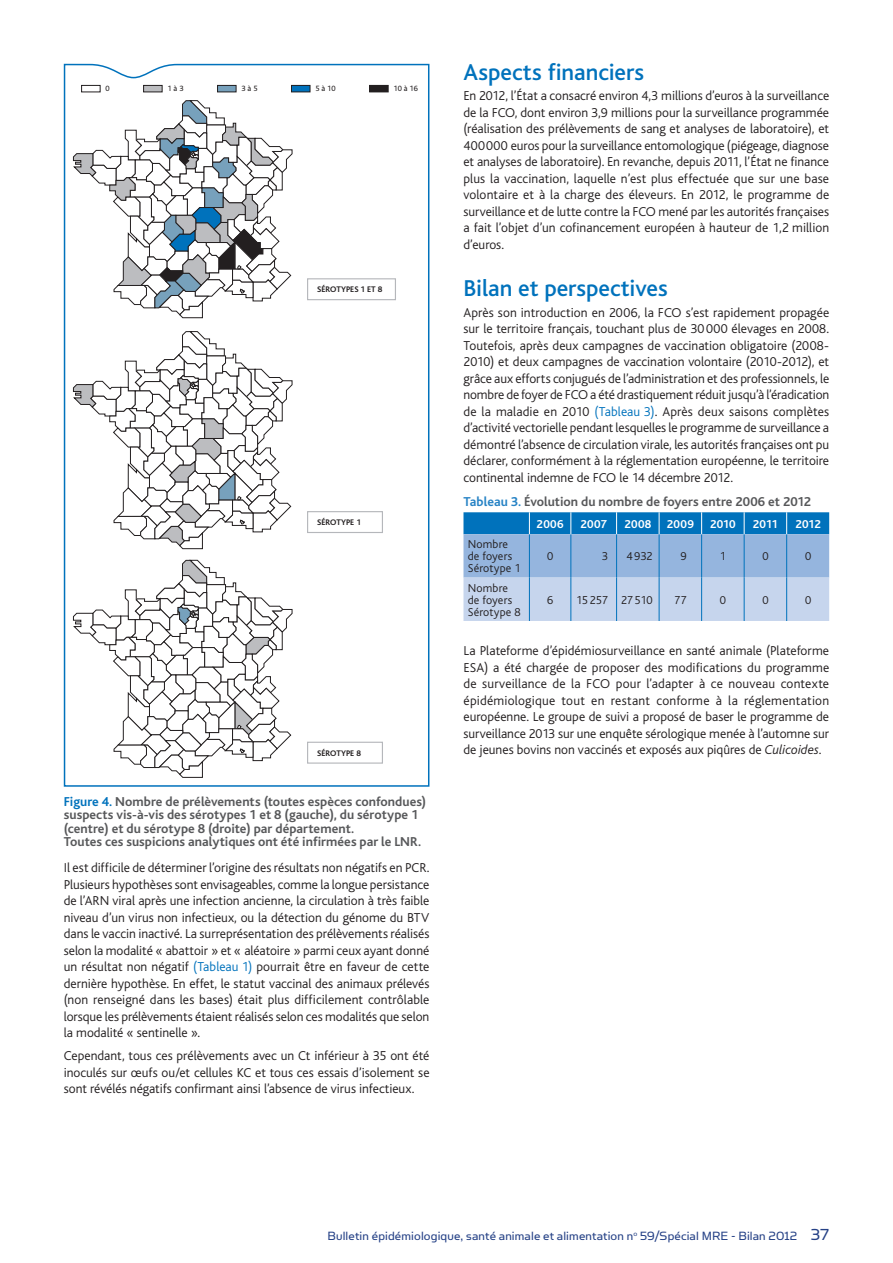
<style>
.page{position:relative;width:893px;height:1263px;background:#fff}
.page>*{position:absolute;margin:0;border:0;box-sizing:border-box;transform-origin:0 0}
.t1{font:500 24px "Bliss";color:#0072bc}
.t2{font:300 13.5px/16.5px "Bliss";color:#231f20;text-align:justify}
.t3{font:700 13.5px/13.5px "Bliss";color:#57585a}
.t4{font:13.5px "Simian Text Orangutan";letter-spacing:.01em;color:#254186}
.t5{font:300 12px/12px "Bliss";letter-spacing:.015em;color:#231f20}
.t6{font:700 12px "Bliss";letter-spacing:.015em;color:#fff}
.t7{font:300 12px "Bliss";letter-spacing:-.005em;color:#231f20}
.t8{font:700 8.55px "Bliss";color:#231f20}
.t9{font:8.1px "Bliss";color:#231f20}
.s1{color:#0072bc}
.s2{color:#2783c5}
.s3{font-style:italic}
.s4{font-size:18px}
</style>
<div class="page">
<svg style="left:463px;top:512px;width:366px;height:109px;background:#89b4dd"></svg>
<svg style="left:63px;top:63px;width:367px;height:724px"></svg>
<p class="t9" style="left:105px;top:84px;width:6px">0</p>
<p class="t9" style="left:167px;top:84px;width:18px">1 à 3</p>
<p class="t9" style="left:241px;top:84px;width:18px">3 à 5</p>
<p class="t9" style="left:315px;top:84px;width:22px">5 à 10</p>
<p class="t9" style="left:393px;top:84px;width:26px">10 à 16</p>
<p class="t8" style="left:317px;top:285px;width:67px">SÉROTYPES 1 ET 8</p>
<p class="t8" style="left:317px;top:518px;width:45px">SÉROTYPE 1</p>
<p class="t8" style="left:317px;top:748px;width:45px">SÉROTYPE 8</p>
<p class="t3" style="left:64px;top:795px;width:364px"><span class="s1">Figure 4.</span> Nombre de prélèvements (toutes espèces confondues) suspects vis-à-vis des sérotypes 1 et 8 (gauche), du sérotype 1 (centre) et du sérotype 8 (droite) par département.<br>Toutes ces suspicions analytiques ont été infirmées par le LNR.</p>
<p class="t2" style="left:64px;top:860px;width:367px">Il est difficile de déterminer l’origine des résultats non négatifs en PCR.<br>Plusieurs hypothèses sont envisageables, comme la longue persistance de l’ARN viral après une infection ancienne, la circulation à très faible niveau d’un virus non infectieux, ou la détection du génome du BTV dans le vaccin inactivé. La surreprésentation des prélèvements réalisés selon la modalité « abattoir » et « aléatoire » parmi ceux ayant donné un résultat non négatif <span class="s1">(Tableau 1)</span> pourrait être en faveur de cette dernière hypothèse. En effet, le statut vaccinal des animaux prélevés (non renseigné dans les bases) était plus difficilement contrôlable lorsque les prélèvements étaient réalisés selon ces modalités que selon la modalité « sentinelle ».</p>
<p class="t2" style="left:64px;top:1048px;width:367px">Cependant, tous ces prélèvements avec un Ct inférieur à 35 ont été inoculés sur œufs ou/et cellules KC et tous ces essais d’isolement se sont révélés négatifs confirmant ainsi l’absence de virus infectieux.</p>
<h1 class="t1" style="left:463px;top:59px;width:182px">Aspects financiers</h1>
<p class="t2" style="left:463px;top:88px;width:367px">En 2012, l’État a consacré environ 4,3 millions d’euros à la surveillance de la FCO, dont environ 3,9 millions pour la surveillance programmée (réalisation des prélèvements de sang et analyses de laboratoire), et 400000 euros pour la surveillance entomologique (piégeage, diagnose et analyses de laboratoire). En revanche, depuis 2011, l’État ne finance plus la vaccination, laquelle n’est plus effectuée que sur une base volontaire et à la charge des éleveurs. En 2012, le programme de surveillance et de lutte contre la FCO mené par les autorités françaises a fait l’objet d’un cofinancement européen à hauteur de 1,2 million d’euros.</p>
<h1 class="t1" style="left:463px;top:276px;width:206px">Bilan et perspectives</h1>
<p class="t2" style="left:463px;top:304px;width:367px">Après son introduction en 2006, la FCO s’est rapidement propagée sur le territoire français, touchant plus de 30000 élevages en 2008.<br>Toutefois, après deux campagnes de vaccination obligatoire (2008- 2010) et deux campagnes de vaccination volontaire (2010-2012), et grâce aux efforts conjugués de l’administration et des professionnels, le nombre de foyer de FCO a été drastiquement réduit jusqu’à l’éradication de la maladie en 2010 <span class="s1">(Tableau 3)</span>. Après deux saisons complètes d’activité vectorielle pendant lesquelles le programme de surveillance a démontré l’absence de circulation virale, les autorités françaises ont pu déclarer, conformément à la réglementation européenne, le territoire continental indemne de FCO le 14 décembre 2012.</p>
<p class="t3" style="left:463px;top:495px;width:349px"><span class="s2">Tableau 3.</span> Évolution du nombre de foyers entre 2006 et 2012</p>
<p class="t6" style="left:537px;top:518px;width:29px">2006</p>
<p class="t6" style="left:580px;top:518px;width:28px">2007</p>
<p class="t6" style="left:624px;top:518px;width:28px">2008</p>
<p class="t6" style="left:667px;top:518px;width:28px">2009</p>
<p class="t6" style="left:710px;top:518px;width:27px">2010</p>
<p class="t6" style="left:753px;top:518px;width:27px">2011</p>
<p class="t6" style="left:795px;top:518px;width:27px">2012</p>
<p class="t5" style="left:468px;top:539px;width:54px">Nombre de foyers<br>Sérotype 1</p>
<p class="t5" style="left:547px;top:551px;width:8px">0</p>
<p class="t5" style="left:602px;top:551px;width:8px">3</p>
<p class="t5" style="left:627px;top:551px;width:28px">4932</p>
<p class="t5" style="left:681px;top:551px;width:8px">9</p>
<p class="t5" style="left:720px;top:551px;width:8px">1</p>
<p class="t5" style="left:762px;top:551px;width:8px">0</p>
<p class="t5" style="left:805px;top:551px;width:8px">0</p>
<p class="t5" style="left:468px;top:582px;width:54px">Nombre de foyers<br>Sérotype 8</p>
<p class="t5" style="left:547px;top:594px;width:8px">6</p>
<p class="t7" style="left:576px;top:594px;width:78px">15257 27510</p>
<p class="t5" style="left:674px;top:594px;width:14px">77</p>
<p class="t5" style="left:720px;top:594px;width:8px">0</p>
<p class="t5" style="left:762px;top:594px;width:8px">0</p>
<p class="t5" style="left:805px;top:594px;width:8px">0</p>
<p class="t2" style="left:463px;top:643px;width:367px">La Plateforme d’épidémiosurveillance en santé animale (Plateforme ESA) a été chargée de proposer des modifications du programme de surveillance de la FCO pour l’adapter à ce nouveau contexte épidémiologique tout en restant conforme à la réglementation européenne. Le groupe de suivi a proposé de baser le programme de surveillance 2013 sur une enquête sérologique menée à l’automne sur de jeunes bovins non vaccinés et exposés aux piqûres de <span class="s3">Culicoides</span>.</p>
<p class="t4" style="left:327px;top:1228px;width:503px">Bulletin épidémiologique, santé animale et alimentation n<sup>o</sup> 59/Spécial MRE - Bilan 2012 <span class="s4">37</span></p>
</div>
